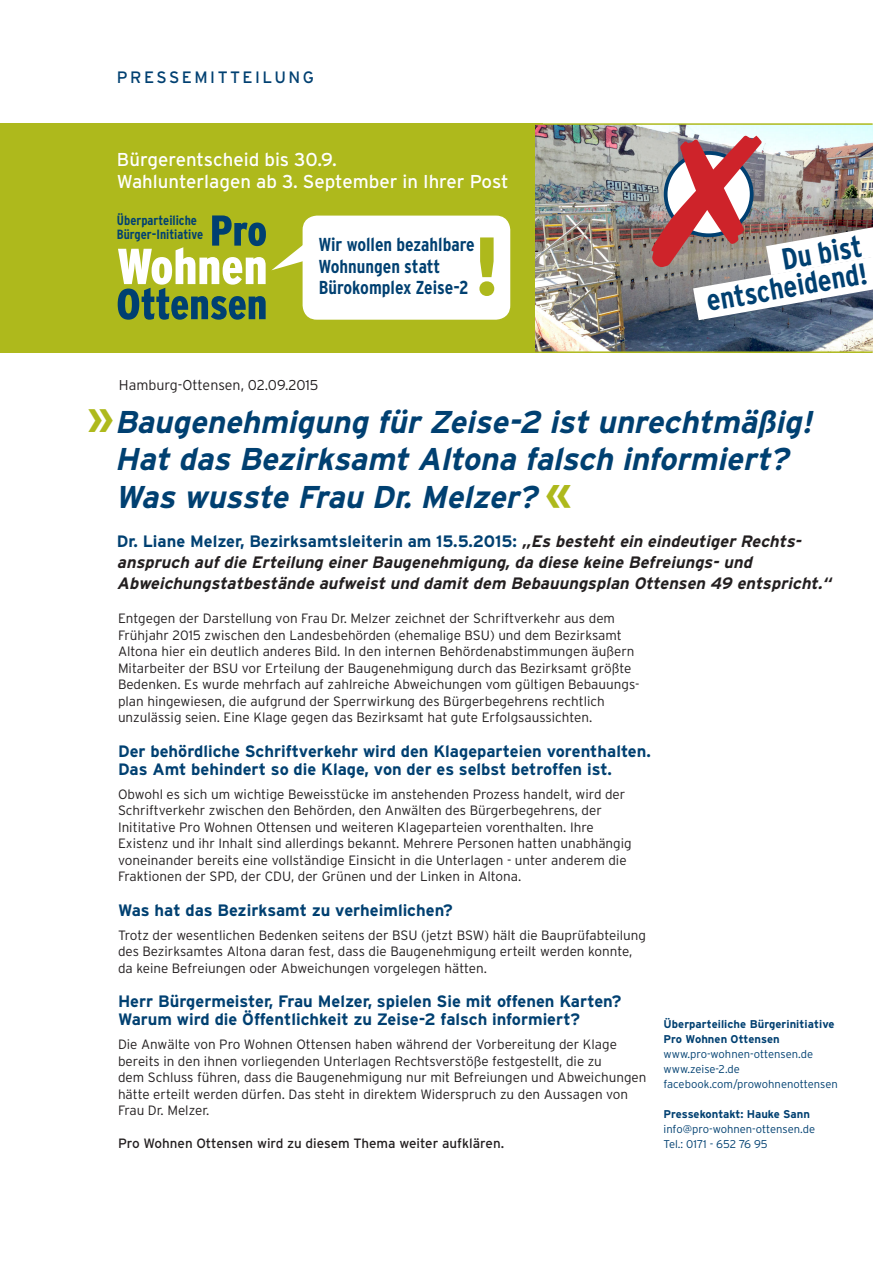
<style>
.page{position:relative;width:893px;height:1263px;background:#fff}
.page>*{position:absolute;margin:0;border:0;box-sizing:border-box;transform-origin:0 0}
.t1{font:700 43.5px "Interstate";color:#aeb91c}
.t2{font:italic 700 31.5px/37.5px "Interstate";color:#004071}
.t3{font:700 condensed 30.15px "Interstate";color:#004071}
.t4{font:700 condensed 18.75px/21.9px "Interstate";color:#004071}
.t5{font:18.6px/22px "Interstate";color:#fff}
.t6{font:700 16.5px/18px "Interstate";color:#004071}
.t7{font:italic 700 16.5px/21px "Interstate";color:#231f20}
.t8{font:16.5px "Interstate";letter-spacing:.15em;color:#004071}
.t9{font:300 14.25px "Interstate";color:#231f20}
.t10{font:300 13.5px/16.5px "Interstate";color:#231f20}
.t11{font:13.5px "Interstate";color:#231f20}
.t12{font:700 condensed 13.35px/14.2px "Interstate";color:#004071}
.t13{font:300 11.25px/15px "Interstate";color:#004071}
.t14{font:700 11.25px/15px "Interstate";letter-spacing:.005em;color:#004071}
.s1{font-style:normal;color:#004071}
</style>
<div class="page">
<div style="left:0;top:123px;width:542px;height:230px;background:#aeb91c"></div>
<div style="left:303px;top:216px;width:207px;height:104px;background:#fff;border-radius:14px"></div>
<svg style="left:479px;top:237px;width:15px;height:59px"></svg>
<svg style="left:118px;top:215px;width:192px;height:105px"></svg>
<img style="left:536px;top:125px;width:337px;height:226px">
<img style="left:651px;top:135px;width:222px;height:185px">
<hr style="left:0;top:123px;width:873px;height:2px;background:#aeb91c">
<hr style="left:0;top:351px;width:873px;height:2px;background:#aeb91c">
<p class="t8" style="left:117px;top:68px;width:198px">Pressemitteilung</p>
<h3 class="t5" style="left:117px;top:148px;width:393px">Bürgerentscheid bis 30.9.<br>Wahlunterlagen ab 3. September in I hrer Post</h3>
<p class="t12" style="left:117px;top:213px;width:88px">Überparteiliche<br>Bürger-Initiative</p>
<h3 class="t4" style="left:319px;top:233px;width:157px">Wir wollen bezahlbare<br>Wohnungen statt<br>Bürokomplex Zeise-2</h3>
<p class="t9" style="left:119px;top:377px;width:201px">Hamburg-Ottensen, 02.09.2015</p>
<h3 class="t3" style="left:779px;top:243px;width:83px;rotate:-10deg">Du bist</h3>
<h3 class="t3" style="left:704px;top:284px;width:164px;rotate:-10deg">entscheidend!</h3>
<h2 class="t2" style="left:115px;top:402px;width:706px">Baugenehmigung fürZeise-2 istunrechtmäßig!<br>Hatdas BezirksamtAltona falsch informiert?<br>Was wusste Frau Dr.Melzer?</h2>
<h1 class="t1" style="left:87px;top:393px;width:29px">»</h1>
<h1 class="t1" style="left:572px;top:524px;width:29px;rotate:-180deg">»</h1>
<p class="t7" style="left:117px;top:531px;width:719px"><span class="s1">Dr. Liane Melzer, Bezirksamtsleiterin am 15.5.2015:</span> „Es besteht ein eindeutigerRechts&shy;anspruch aufdie Erteilung einerBaugenehmigung,da diese keine Befreiungs-und<br>Abweichungstatbestände aufweist und damit dem Bebauungsplan Ottensen 49 entspricht.“</p>
<p class="t10" style="left:118px;top:610px;width:523px">Entgegen der Darstellung von Frau Dr. Melzer zeichnet der Schriftverkehr aus dem Frühjahr 2015 zwischen den Landesbehörden (ehemalige BSU) und dem Bezirksamt Altona hier ein deutlich anderes Bild. In den internen Behördenabstimmungen äußern Mitarbeiter der BSU vor Erteilung der Baugenehmigung durch das Bezirksamt größte Bedenken. Es wurde mehrfach auf zahlreiche Abweichungen vom gültigen Bebauungs&shy;plan hingewiesen, die aufgrund der Sperrwirkung des Bürgerbegehrens rechtlich unzulässig seien. Eine Klage gegen das Bezirksamt hat gute Erfolgsaussichten.</p>
<p class="t6" style="left:118px;top:742px;width:534px">Der behördliche Schriftverkehr wird den Klageparteien vorenthalten.<br>Das Amt behindert so die Klage, von der es selbst betroffen ist.</p>
<p class="t10" style="left:118px;top:786px;width:515px">Obwohl es sich um wichtige Beweisstücke im anstehenden Prozess handelt, wird der Schriftverkehr zwischen den Behörden, den Anwälten des Bürgerbegehrens, der Inititative Pro Wohnen Ottensen und weiteren Klageparteien vorenthalten. Ihre Existenz und ihr Inhalt sind allerdings bekannt. Mehrere Personen hatten unabhängig voneinander bereits eine vollständige Einsicht in die Unterlagen - unter anderem die Fraktionen der SPD, der CDU, der Grünen und der Linken in Altona.</p>
<p class="t6" style="left:118px;top:901px;width:336px">Was hat das Bezirksamt zu verheimlichen?</p>
<p class="t10" style="left:118px;top:927px;width:529px">Trotz der wesentlichen Bedenken seitens der BSU (jetzt BSW) hält die Bauprüfabteilung des Bezirksamtes Altona daran fest, dass die Baugenehmigung erteilt werden konnte, da keine Befreiungen oder Abweichungen vorgelegen hätten.</p>
<p class="t6" style="left:118px;top:992px;width:505px">Herr Bürgermeister, Frau Melzer, spielen Sie mit offenen Karten?<br>Warum wird die Öffentlichkeit zu Zeise-2 falsch informiert?</p>
<p class="t10" style="left:118px;top:1036px;width:530px">Die Anwälte von Pro Wohnen Ottensen haben während der Vorbereitung der Klage bereits in den ihnen vorliegenden Unterlagen Rechtsverstöße festgestellt, die zu<br>dem Schluss führen, dass die Baugenehmigung nur mit Befreiungen und Abweichungen hätte erteilt werden dürfen. Das steht in direktem Widerspruch zu den Aussagen von Frau Dr. Melzer.</p>
<p class="t11" style="left:118px;top:1136px;width:388px">Pro Wohnen Ottensen wird zu diesem Thema weiter aufklären.</p>
<p class="t14" style="left:664px;top:1016px;width:173px">Überparteiliche Bürgerinitiative<br>Pro Wohnen Ottensen</p>
<p class="t13" style="left:664px;top:1046px;width:176px">www.pro-wohnen-ottensen.de www.zeise-2.de facebook.com/prowohnenottensen</p>
<p class="t14" style="left:664px;top:1106px;width:148px">Pressekontakt: Hauke Sann</p>
<p class="t13" style="left:664px;top:1121px;width:153px">info@pro-wohnen-ottensen.de<br>Tel.: 0171 - 652 76 95</p>
</div>
